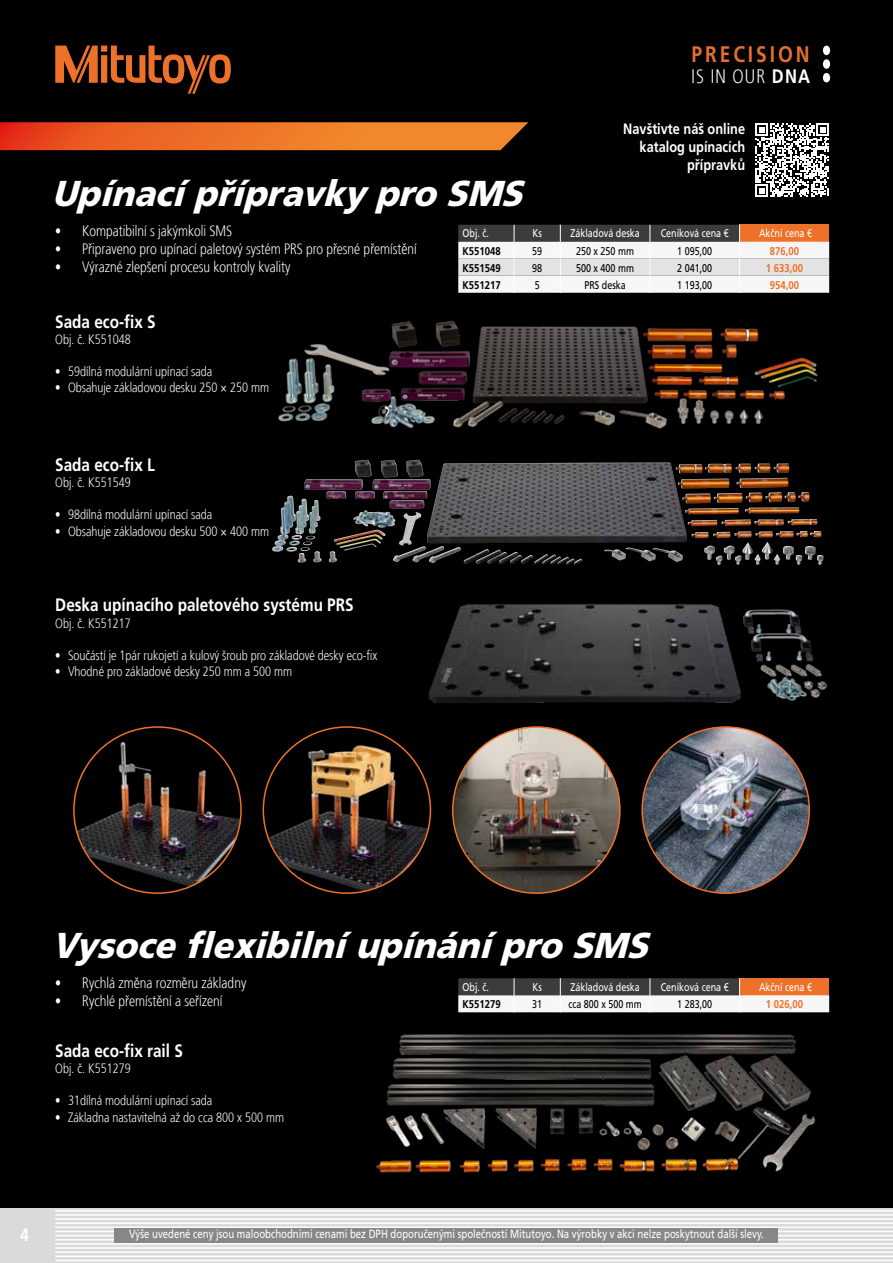
<style>
.page{position:relative;width:893px;height:1263px;background:#fff}
.page>*{position:absolute;margin:0;border:0;box-sizing:border-box;transform-origin:0 0}
.t1{font:italic 900 36px "Mitutoyo Frutiger";color:#fff}
.t2{font:700 22.5px "Mitutoyo Frutiger";letter-spacing:.13em;color:#e46f2e}
.t3{font:300 19.5px "Mitutoyo Frutiger";letter-spacing:.06em;color:#fff}
.t4{font:700 18px "Mitutoyo Frutiger";color:#fff}
.t5{font:300 15px "Mitutoyo Frutiger";color:#fff}
.t6{font:700 15px/18px "Mitutoyo Frutiger";color:#fff;text-align:right}
.t7{font:300 13.5px "Mitutoyo Frutiger";color:#fff}
.t8{font:12px "Mitutoyo Frutiger";color:#fff}
.t9{font:11.25px "Mitutoyo Frutiger";color:#fff}
.t10{font:11.25px "Mitutoyo Frutiger";color:#000}
.t11{font:700 11.25px "Mitutoyo Frutiger";color:#000}
.t12{font:700 11.25px "Mitutoyo Frutiger";color:#ee712a}
.s1{font-weight:700}
</style>
<div class="page">
<div style="left:0;top:1208px;width:55px;height:55px;background:#dadada"></div>
<div style="left:55px;top:1208px;width:838px;height:55px;background:#dadada"></div>
<hr style="left:55px;top:1210px;width:838px;height:1px;background:#fff">
<hr style="left:55px;top:1214px;width:838px;height:2px;background:#fff">
<hr style="left:55px;top:1218px;width:838px;height:2px;background:#fff">
<hr style="left:55px;top:1222px;width:838px;height:2px;background:#fff">
<hr style="left:55px;top:1226px;width:838px;height:2px;background:#fff">
<hr style="left:55px;top:1231px;width:838px;height:1px;background:#fff">
<hr style="left:55px;top:1235px;width:838px;height:1px;background:#fff">
<hr style="left:55px;top:1239px;width:838px;height:1px;background:#fff">
<hr style="left:55px;top:1243px;width:838px;height:1px;background:#fff">
<hr style="left:55px;top:1247px;width:838px;height:2px;background:#fff">
<hr style="left:55px;top:1251px;width:838px;height:2px;background:#fff">
<hr style="left:55px;top:1255px;width:838px;height:2px;background:#fff">
<hr style="left:55px;top:1260px;width:838px;height:1px;background:#fff">
<div style="left:0;top:0;width:893px;height:1208px;background:#000"></div>
<svg style="left:55px;top:46px;width:176px;height:48px"></svg>
<div style="left:823px;top:46px;width:7px;height:9px;background:#fff;border-radius:50%"></div>
<div style="left:823px;top:59px;width:7px;height:10px;background:#fff;border-radius:50%"></div>
<div style="left:823px;top:73px;width:7px;height:9px;background:#fff;border-radius:50%"></div>
<img style="left:278px;top:321px;width:540px;height:108px">
<img style="left:428px;top:604px;width:399px;height:99px">
<svg style="left:0;top:122px;width:528px;height:28px;background:#e56b24"></svg>
<img style="left:453px;top:727px;width:166px;height:166px">
<img style="left:643px;top:727px;width:166px;height:166px">
<img style="left:263px;top:727px;width:167px;height:166px">
<img style="left:74px;top:727px;width:167px;height:166px">
<svg style="left:458px;top:225px;width:371px;height:68px;background:#ccc4c0"></svg>
<svg style="left:458px;top:978px;width:371px;height:34px;background:#ad9d94"></svg>
<svg style="left:755px;top:123px;width:74px;height:74px"></svg>
<img style="left:355px;top:460px;width:435px;height:83px">
<img style="left:376px;top:1034px;width:440px;height:139px">
<div style="left:115px;top:1228px;width:663px;height:14px;background:#878787"></div>
<h2 class="t2" style="left:692px;top:40px;width:119px">PRECISION</h2>
<h3 class="t3" style="left:692px;top:65px;width:120px">IS IN OUR <span class="s1">DNA</span></h3>
<h1 class="t1" style="left:52px;top:171px;width:483px">Upínacípřípravkypro SMS</h1>
<p class="t6" style="left:623px;top:119px;width:123px">Navštivte náš online katalog upínacích přípravků</p>
<p class="t5" style="left:55px;top:222px;width:179px">• Kompatibilní s jakýmkoli SMS</p>
<p class="t5" style="left:55px;top:240px;width:363px">• Připraveno pro upínací paletový systém PRS pro přesné přemístění</p>
<p class="t5" style="left:55px;top:258px;width:237px">• Výrazné zlepšení procesu kontroly kvality</p>
<h3 class="t4" style="left:55px;top:311px;width:102px">Sada eco-fix S</h3>
<p class="t7" style="left:55px;top:331px;width:77px">Obj. č. K551048</p>
<p class="t7" style="left:55px;top:363px;width:159px">• 59dílná modulární upínací sada</p>
<p class="t7" style="left:55px;top:380px;width:215px">• Obsahuje základovou desku 250 × 250 mm</p>
<h3 class="t4" style="left:55px;top:454px;width:101px">Sada eco-fix L</h3>
<p class="t7" style="left:55px;top:475px;width:77px">Obj. č. K551549</p>
<p class="t7" style="left:55px;top:507px;width:159px">• 98dílná modulární upínací sada</p>
<p class="t7" style="left:55px;top:523px;width:215px">• Obsahuje základovou desku 500 × 400 mm</p>
<h3 class="t4" style="left:55px;top:594px;width:300px">Deska upínacího paletového systému PRS</h3>
<p class="t7" style="left:55px;top:615px;width:77px">Obj. č. K551217</p>
<p class="t7" style="left:55px;top:647px;width:323px">• Součástí je 1pár rukojetí a kulový šroub pro základové desky eco-fix</p>
<p class="t7" style="left:55px;top:663px;width:238px">• Vhodné pro základové desky 250 mm a 500 mm</p>
<p class="t9" style="left:462px;top:227px;width:28px">Obj. č.</p>
<p class="t9" style="left:532px;top:227px;width:11px">Ks</p>
<p class="t9" style="left:570px;top:227px;width:71px">Základová deska</p>
<p class="t9" style="left:661px;top:227px;width:70px">Ceníková cena €</p>
<p class="t9" style="left:759px;top:227px;width:55px">Akční cena €</p>
<p class="t11" style="left:462px;top:244px;width:40px">K551048</p>
<p class="t10" style="left:532px;top:244px;width:12px">59</p>
<p class="t10" style="left:576px;top:244px;width:60px">250 x 250 mm</p>
<p class="t10" style="left:677px;top:244px;width:37px">1 095,00</p>
<p class="t12" style="left:770px;top:244px;width:31px">876,00</p>
<p class="t11" style="left:462px;top:261px;width:40px">K551549</p>
<p class="t10" style="left:532px;top:261px;width:12px">98</p>
<p class="t10" style="left:576px;top:261px;width:60px">500 x 400 mm</p>
<p class="t10" style="left:677px;top:261px;width:37px">2 041,00</p>
<p class="t12" style="left:766px;top:261px;width:39px">1 633,00</p>
<p class="t11" style="left:462px;top:278px;width:40px">K551217</p>
<p class="t10" style="left:535px;top:278px;width:7px">5</p>
<p class="t10" style="left:584px;top:278px;width:43px">PRS deska</p>
<p class="t10" style="left:677px;top:278px;width:37px">1 193,00</p>
<p class="t12" style="left:770px;top:278px;width:31px">954,00</p>
<h1 class="t1" style="left:52px;top:923px;width:608px">Vysoceflexibilníupínánípro SMS</h1>
<p class="t5" style="left:55px;top:974px;width:193px">• Rychlá změna rozměru základny</p>
<p class="t5" style="left:55px;top:992px;width:169px">• Rychlé přemístění a seřízení</p>
<h3 class="t4" style="left:55px;top:1040px;width:129px">Sada eco-fix rail S</h3>
<p class="t7" style="left:55px;top:1061px;width:77px">Obj. č. K551279</p>
<p class="t7" style="left:55px;top:1093px;width:159px">• 31dílná modulární upínací sada</p>
<p class="t7" style="left:55px;top:1109px;width:230px">• Základna nastavitelná až do cca 800 x 500 mm</p>
<p class="t9" style="left:462px;top:980px;width:28px">Obj. č.</p>
<p class="t9" style="left:532px;top:980px;width:11px">Ks</p>
<p class="t9" style="left:570px;top:980px;width:71px">Základová deska</p>
<p class="t9" style="left:661px;top:980px;width:70px">Ceníková cena €</p>
<p class="t9" style="left:759px;top:980px;width:55px">Akční cena €</p>
<p class="t11" style="left:462px;top:997px;width:40px">K551279</p>
<p class="t10" style="left:532px;top:997px;width:12px">31</p>
<p class="t10" style="left:568px;top:997px;width:75px">cca 800 x 500 mm</p>
<p class="t10" style="left:677px;top:997px;width:37px">1 283,00</p>
<p class="t12" style="left:766px;top:997px;width:39px">1 026,00</p>
<h3 class="t4" style="left:21px;top:1224px;width:10px">4</h3>
<p class="t8" style="left:129px;top:1227px;width:636px">Výše uvedené ceny jsou maloobchodními cenami bez DPH doporučenými společností Mitutoyo. Na výrobky v akci nelze poskytnout další slevy.</p>
</div>
